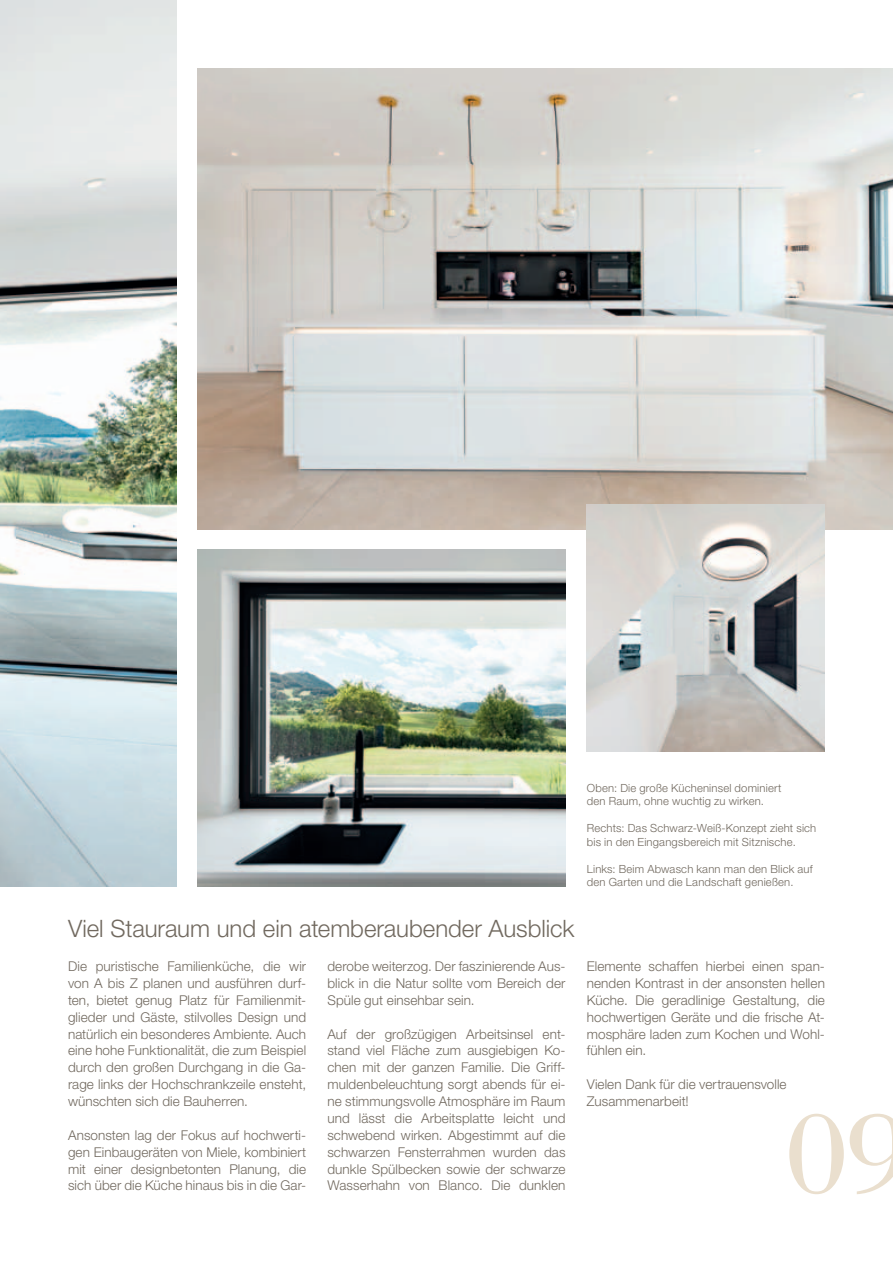
<style>
.page{position:relative;width:893px;height:1263px;background:#fff}
.page>*{position:absolute;margin:0;border:0;box-sizing:border-box;transform-origin:0 0}
.t1{font:120px "Bodoni";color:#eadfce}
.t2{font:300 24px "Helvetica Neue";letter-spacing:-.005em;color:#71695f}
.t3{font:300 13.5px/16.8px "Helvetica Neue";letter-spacing:.005em;color:#71695f;text-align:justify}
.t4{font:300 11.25px/13.5px "Helvetica Neue";letter-spacing:.015em;color:#71695f}
</style>
<div class="page">
<img style="left:198px;top:68px;width:695px;height:461px">
<img style="left:0;top:0;width:176px;height:887px">
<img style="left:198px;top:549px;width:368px;height:338px">
<img style="left:587px;top:504px;width:238px;height:248px">
<p class="t4" style="left:587px;top:780px;width:196px">Oben: Die große Kücheninsel dominiert den Raum, ohne wuchtig zu wirken.</p>
<p class="t4" style="left:587px;top:821px;width:231px">Rechts: Das Schwarz-Weiß-Konzept zieht sich bis in den Eingangsbereich mit Sitznische.</p>
<p class="t4" style="left:587px;top:861px;width:227px">Links: Beim Abwasch kann man den Blick auf den Garten und die Landschaft genießen.</p>
<h2 class="t2" style="left:68px;top:914px;width:508px">Viel Stauraum und ein atemberaubender Ausblick</h2>
<p class="t3" style="left:327px;top:957px;width:240px">derobe weiterzog. Der faszinierende Aus&shy;blick in die Natur sollte vom Bereich der Spüle gut einsehbar sein.</p>
<p class="t3" style="left:327px;top:1025px;width:240px">Auf der großzügigen Arbeitsinsel ent&shy;stand viel Fläche zum ausgiebigen Ko&shy;chen mit der ganzen Familie. Die Griff&shy;muldenbeleuchtung sorgt abends für ei&shy;ne stimmungsvolle Atmosphäre im Raum und lässt die Arbeitsplatte leicht und schwebend wirken. Abgestimmt auf die schwarzen Fensterrahmen wurden das dunkle Spülbecken sowie der schwarze Wasserhahn von Blanco. Die dunklen</p>
<p class="t3" style="left:68px;top:957px;width:240px">Die puristische Familienküche, die wir von A bis Z planen und ausführen durf&shy;ten, bietet genug Platz für Familienmit&shy;glieder und Gäste, stilvolles Design und natürlich ein besonderes Ambiente. Auch eine hohe Funktionalität, die zum Beispiel durch den großen Durchgang in die Ga&shy;rage links der Hochschrankzeile ensteht, wünschten sich die Bauherren.</p>
<p class="t3" style="left:68px;top:1126px;width:240px">Ansonsten lag der Fokus auf hochwerti&shy;gen Einbaugeräten von Miele, kombiniert mit einer designbetonten Planung, die sich über die Küche hinaus bis in die Gar-</p>
<p class="t3" style="left:587px;top:957px;width:240px">Elemente schaffen hierbei einen span&shy;nenden Kontrast in der ansonsten hellen Küche. Die geradlinige Gestaltung, die hochwertigen Geräte und die frische At&shy;mosphäre laden zum Kochen und Wohl&shy;fühlen ein.</p>
<p class="t3" style="left:587px;top:1076px;width:201px">Vielen Dank für die vertrauensvolle<br>Zusammenarbeit!</p>
<h1 class="t1" style="left:786px;top:1086px;width:122px">09</h1>
</div>
